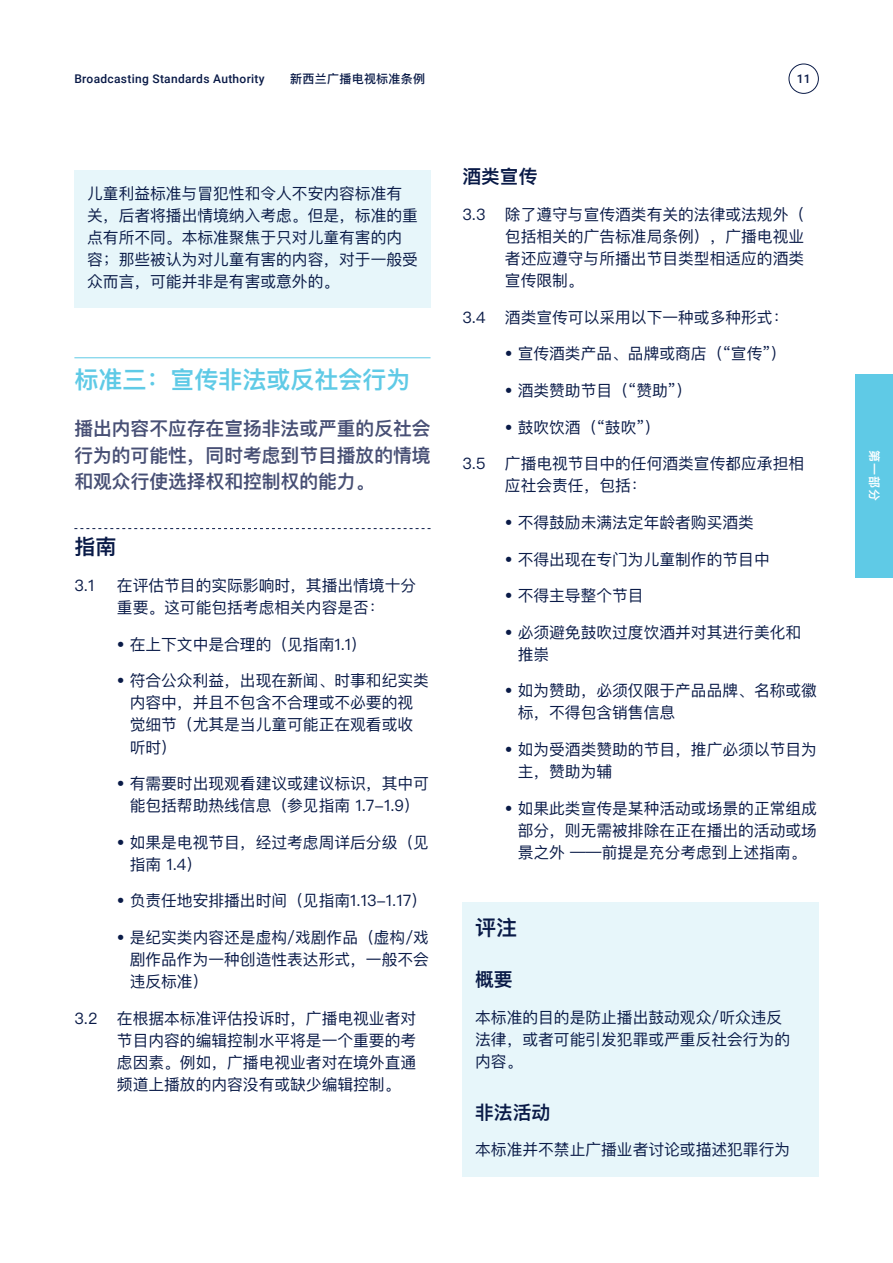
<style>
.page{position:relative;width:893px;height:1263px;background:#fff}
.page>*{position:absolute;margin:0;border:0;box-sizing:border-box;transform-origin:0 0}
.h_satandard_sc{font:600 24px "Ping Fang SC";color:#5fcae6}
.h2_standard_sc{font:600 21px "Ping Fang SC";color:#091a47}
.intro_standard_sc{font:600 18.75px/26.2px "Ping Fang SC";color:#485075;text-align:justify}
.s1_SC{font:600 18.75px "Ping Fang SC";color:#091a47}
.standard_sc{font:15.75px/22px "Ping Fang SC";color:#091a47}
.b1_SC{font:15.75px/22px "Ping Fang SC";color:#091a47}
.t1{font:500 12px "Roboto";letter-spacing:.025em;color:#091a47}
.t2{font:500 12px "Ping Fang SC";letter-spacing:.025em;color:#091a47}
.t3{font:600 12px "Ping Fang SC";color:#fff}
</style>
<div class="page">
<hr style="left:74px;top:357px;width:357px;height:1px;background:#5fcae6">
<svg style="left:74px;top:528px;width:357px;height:1px"></svg>
<div style="left:74px;top:170px;width:357px;height:138px;background:#e7f6fa"></div>
<div style="left:462px;top:902px;width:357px;height:274px;background:#e7f6fa"></div>
<div style="left:856px;top:374px;width:37px;height:203px;background:#5fcae6"></div>
<div style="left:789px;top:64px;width:30px;height:30px;border:1px solid #091a47;border-radius:50%"></div>
<p class="t1" style="left:74px;top:70px;width:192px">Broadcasting Standards Authority</p>
<p class="t2" style="left:290px;top:71px;width:136px">新西兰广播电视标准条例</p>
<p class="t1" style="left:797px;top:70px;width:15px">11</p>
<p class="b1_SC" style="left:87px;top:182px;width:332px">儿童利益标准与冒犯性和令人不安内容标准有关，后者将播出情境纳入考虑。但是，标准的重点有所不同。本标准聚焦于只对儿童有害的内容；那些被认为对儿童有害的内容，对于一般受众而言，可能并非是有害或意外的。</p>
<p class="h_satandard_sc" style="left:74px;top:365px;width:337px">标准三：宣传非法或反社会行为</p>
<p class="intro_standard_sc" style="left:74px;top:415px;width:358px">播出内容不应存在宣扬非法或严重的反社会行为的可能性，同时考虑到节目播放的情境和观众行使选择权和控制权的能力。</p>
<p class="h2_standard_sc" style="left:74px;top:534px;width:43px">指南</p>
<p class="standard_sc" style="left:74px;top:574px;width:21px">3.1</p>
<p class="standard_sc" style="left:117px;top:574px;width:301px">在评估节目的实际影响时，其播出情境十分重要。这可能包括考虑相关内容是否：</p>
<p class="standard_sc" style="left:117px;top:633px;width:252px">• 在上下文中是合理的（见指南1.1）</p>
<p class="standard_sc" style="left:130px;top:669px;width:301px;text-indent:-13px">• 符合公众利益，出现在新闻、时事和纪实类内容中，并且不包含不合理或不必要的视觉细节（尤其是当儿童可能正在观看或收听时）</p>
<p class="standard_sc" style="left:117px;top:772px;width:314px;text-align:center">• 有需要时出现观看建议或建议标识，其中可能包括帮助热线信息（参见指南 1.7-1.9）</p>
<p class="standard_sc" style="left:130px;top:831px;width:301px;text-indent:-13px">• 如果是电视节目，经过考虑周详后分级（见指南 1.4）</p>
<p class="standard_sc" style="left:117px;top:889px;width:312px">• 负责任地安排播出时间（见指南1.13-1.17）</p>
<p class="standard_sc" style="left:130px;top:926px;width:301px;text-align:justify;text-indent:-13px">• 是纪实类内容还是虚构/戏剧作品（虚构/戏剧作品作为一种创造性表达形式，一般不会违反标准）</p>
<p class="standard_sc" style="left:117px;top:1007px;width:301px;text-align:justify;text-indent:-43px">3.2 在根据本标准评估投诉时，广播电视业者对节目内容的编辑控制水平将是一个重要的考虑因素。例如，广播电视业者对在境外直通频道上播放的内容没有或缺少编辑控制。</p>
<p class="s1_SC" style="left:462px;top:165px;width:76px">酒类宣传</p>
<p class="standard_sc" style="left:505px;top:203px;width:301px;text-align:justify;text-indent:-43px">3.3 除了遵守与宣传酒类有关的法律或法规外（包括相关的广告标准局条例），广播电视业者还应遵守与所播出节目类型相适应的酒类宣传限制。</p>
<p class="standard_sc" style="left:462px;top:306px;width:328px">3.4 酒类宣传可以采用以下一种或多种形式：</p>
<p class="standard_sc" style="left:505px;top:343px;width:283px">• 宣传酒类产品、品牌或商店（“宣传”）</p>
<p class="standard_sc" style="left:505px;top:379px;width:189px">• 酒类赞助节目（“赞助”）</p>
<p class="standard_sc" style="left:505px;top:416px;width:157px">• 鼓吹饮酒（“鼓吹”）</p>
<p class="standard_sc" style="left:505px;top:452px;width:301px;text-indent:-43px">3.5 广播电视节目中的任何酒类宣传都应承担相应社会责任，包括：</p>
<p class="standard_sc" style="left:505px;top:511px;width:251px">• 不得鼓励未满法定年龄者购买酒类</p>
<p class="standard_sc" style="left:505px;top:548px;width:266px">• 不得出现在专门为儿童制作的节目中</p>
<p class="standard_sc" style="left:505px;top:584px;width:140px">• 不得主导整个节目</p>
<p class="standard_sc" style="left:518px;top:621px;width:285px;text-indent:-13px">• 必须避免鼓吹过度饮酒并对其进行美化和推崇</p>
<p class="standard_sc" style="left:518px;top:680px;width:301px;text-indent:-13px">• 如为赞助，必须仅限于产品品牌、名称或徽标，不得包含销售信息</p>
<p class="standard_sc" style="left:518px;top:738px;width:301px;text-indent:-13px">• 如为受酒类赞助的节目，推广必须以节目为主，赞助为辅</p>
<p class="standard_sc" style="left:518px;top:797px;width:301px;text-align:justify;text-indent:-13px">• 如果此类宣传是某种活动或场景的正常组成部分，则无需被排除在正在播出的活动或场景之外 ——前提是充分考虑到上述指南。</p>
<p class="h2_standard_sc" style="left:475px;top:914px;width:43px">评注</p>
<p class="s1_SC" style="left:475px;top:968px;width:39px">概要</p>
<p class="b1_SC" style="left:475px;top:1006px;width:316px">本标准的目的是防止播出鼓动观众/听众违反法律，或者可能引发犯罪或严重反社会行为的内容。</p>
<p class="s1_SC" style="left:475px;top:1100px;width:76px">非法活动</p>
<p class="b1_SC" style="left:475px;top:1138px;width:316px">本标准并不禁止广播业者讨论或描述犯罪行为</p>
<p class="t3" style="left:882px;top:450px;width:53px;rotate:90deg">第一部分</p>
</div>
